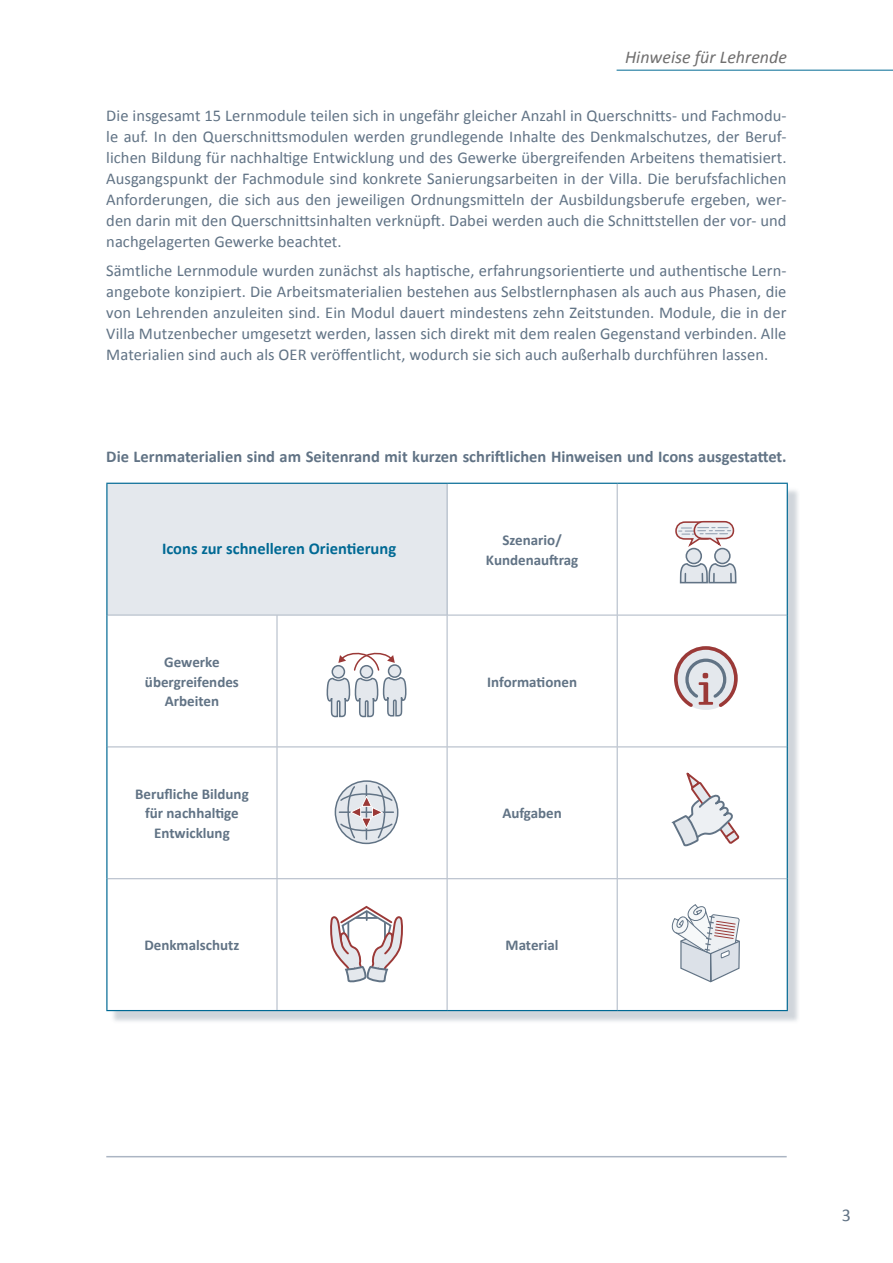
<style>
.page{position:relative;width:893px;height:1263px;background:#fff}
.page>*{position:absolute;margin:0;border:0;box-sizing:border-box;transform-origin:0 0}
.t1{font:italic 18px "Calibri";color:#706f6f}
.t2{font:18px "Calibri";color:#617385}
.t3{font:16.5px/21px "Calibri";letter-spacing:.005em;color:#617385;text-align:justify}
.t4{font:700 16.5px "Calibri";color:#617385}
.t5{font:700 16.5px "Calibri";color:#006994}
.t6{font:700 15px/19.5px "Calibri";color:#617385;text-align:center}
</style>
<div class="page">
<hr style="left:617px;top:70px;width:276px;height:1px;background:#006994">
<hr style="left:106px;top:1156px;width:681px;height:1px;background:#abb5c3">
<div style="left:111px;top:487px;width:689px;height:537px;background:#617385;opacity:.3"></div>
<div style="left:106px;top:483px;width:681px;height:527px;background:#fff"></div>
<div style="left:107px;top:483px;width:340px;height:132px;background:#e4e8ed"></div>
<hr style="left:447px;top:484px;width:1px;height:131px;background:#abb5c3">
<hr style="left:617px;top:484px;width:1px;height:131px;background:#abb5c3">
<hr style="left:107px;top:615px;width:170px;height:1px;background:#abb5c3">
<hr style="left:277px;top:615px;width:170px;height:1px;background:#abb5c3">
<hr style="left:277px;top:615px;width:1px;height:131px;background:#abb5c3">
<hr style="left:447px;top:615px;width:170px;height:1px;background:#abb5c3">
<hr style="left:447px;top:615px;width:1px;height:131px;background:#abb5c3">
<hr style="left:617px;top:615px;width:170px;height:1px;background:#abb5c3">
<hr style="left:617px;top:615px;width:1px;height:131px;background:#abb5c3">
<hr style="left:107px;top:746px;width:170px;height:1px;background:#abb5c3">
<hr style="left:277px;top:746px;width:170px;height:1px;background:#abb5c3">
<hr style="left:277px;top:747px;width:1px;height:131px;background:#abb5c3">
<hr style="left:447px;top:746px;width:170px;height:1px;background:#abb5c3">
<hr style="left:447px;top:747px;width:1px;height:131px;background:#abb5c3">
<hr style="left:617px;top:746px;width:170px;height:1px;background:#abb5c3">
<hr style="left:617px;top:747px;width:1px;height:131px;background:#abb5c3">
<hr style="left:107px;top:878px;width:170px;height:1px;background:#abb5c3">
<hr style="left:277px;top:878px;width:170px;height:1px;background:#abb5c3">
<hr style="left:277px;top:879px;width:1px;height:131px;background:#abb5c3">
<hr style="left:447px;top:878px;width:170px;height:1px;background:#abb5c3">
<hr style="left:447px;top:879px;width:1px;height:131px;background:#abb5c3">
<hr style="left:617px;top:878px;width:170px;height:1px;background:#abb5c3">
<hr style="left:617px;top:879px;width:1px;height:131px;background:#abb5c3">
<hr style="left:106px;top:483px;width:171px;height:1px;background:#006994">
<hr style="left:106px;top:484px;width:1px;height:131px;background:#006994">
<hr style="left:277px;top:483px;width:170px;height:1px;background:#006994">
<hr style="left:447px;top:483px;width:170px;height:1px;background:#006994">
<hr style="left:617px;top:483px;width:171px;height:1px;background:#006994">
<hr style="left:787px;top:484px;width:1px;height:131px;background:#006994">
<hr style="left:106px;top:615px;width:1px;height:132px;background:#006994">
<hr style="left:787px;top:615px;width:1px;height:132px;background:#006994">
<hr style="left:106px;top:747px;width:1px;height:132px;background:#006994">
<hr style="left:787px;top:747px;width:1px;height:132px;background:#006994">
<hr style="left:106px;top:879px;width:1px;height:131px;background:#006994">
<hr style="left:787px;top:879px;width:1px;height:131px;background:#006994">
<hr style="left:106px;top:1010px;width:171px;height:1px;background:#006994">
<hr style="left:277px;top:1010px;width:170px;height:1px;background:#006994">
<hr style="left:447px;top:1010px;width:170px;height:1px;background:#006994">
<hr style="left:617px;top:1010px;width:171px;height:1px;background:#006994">
<svg style="left:326px;top:652px;width:81px;height:66px"></svg>
<svg style="left:330px;top:905px;width:73px;height:78px"></svg>
<svg style="left:672px;top:772px;width:68px;height:75px"></svg>
<svg style="left:674px;top:646px;width:64px;height:64px"></svg>
<svg style="left:675px;top:520px;width:62px;height:64px"></svg>
<svg style="left:334px;top:780px;width:65px;height:65px"></svg>
<svg style="left:671px;top:904px;width:69px;height:79px"></svg>
<p class="t1" style="left:625px;top:45px;width:163px">Hinweise für Lehrende</p>
<p class="t3" style="left:106px;top:104px;width:682px">Die insgesamt 15 Lernmodule teilen sich in ungefähr gleicher Anzahl in Querschnitts- und Fachmodu&shy;le auf. In den Querschnittsmodulen werden grundlegende Inhalte des Denkmalschutzes, der Beruf&shy;lichen Bildung für nachhaltige Entwicklung und des Gewerke übergreifenden Arbeitens thematisiert.<br>Ausgangspunkt der Fachmodule sind konkrete Sanierungsarbeiten in der Villa. Die berufsfachlichen Anforderungen, die sich aus den jeweiligen Ordnungsmitteln der Ausbildungsberufe ergeben, wer&shy;den darin mit den Querschnittsinhalten verknüpft. Dabei werden auch die Schnittstellen der vor- und nachgelagerten Gewerke beachtet.</p>
<p class="t3" style="left:106px;top:260px;width:682px">Sämtliche Lernmodule wurden zunächst als haptische, erfahrungsorientierte und authentische Lern&shy;angebote konzipiert. Die Arbeitsmaterialien bestehen aus Selbstlernphasen als auch aus Phasen, die von Lehrenden anzuleiten sind. Ein Modul dauert mindestens zehn Zeitstunden. Module, die in der Villa Mutzenbecher umgesetzt werden, lassen sich direkt mit dem realen Gegenstand verbinden. Alle Materialien sind auch als OER veröffentlicht, wodurch sie sich auch außerhalb durchführen lassen.</p>
<p class="t4" style="left:106px;top:446px;width:682px">Die Lernmaterialien sind am Seitenrand mit kurzen schriftlichen Hinweisen und Icons ausgestattet.</p>
<p class="t5" style="left:162px;top:538px;width:236px">Icons zur schnelleren Orientierung</p>
<p class="t6" style="left:486px;top:530px;width:94px">Szenario/<br>Kundenauftrag</p>
<p class="t6" style="left:145px;top:652px;width:95px">Gewerke übergreifendes<br>Arbeiten</p>
<p class="t6" style="left:135px;top:784px;width:115px">Berufliche Bildung für nachhaltige<br>Entwicklung</p>
<p class="t6" style="left:487px;top:672px;width:91px">Informationen</p>
<p class="t6" style="left:502px;top:804px;width:61px">Aufgaben</p>
<p class="t6" style="left:144px;top:935px;width:97px">Denkmalschutz</p>
<p class="t6" style="left:506px;top:935px;width:55px">Material</p>
<p class="t2" style="left:842px;top:1204px;width:11px">3</p>
</div>
